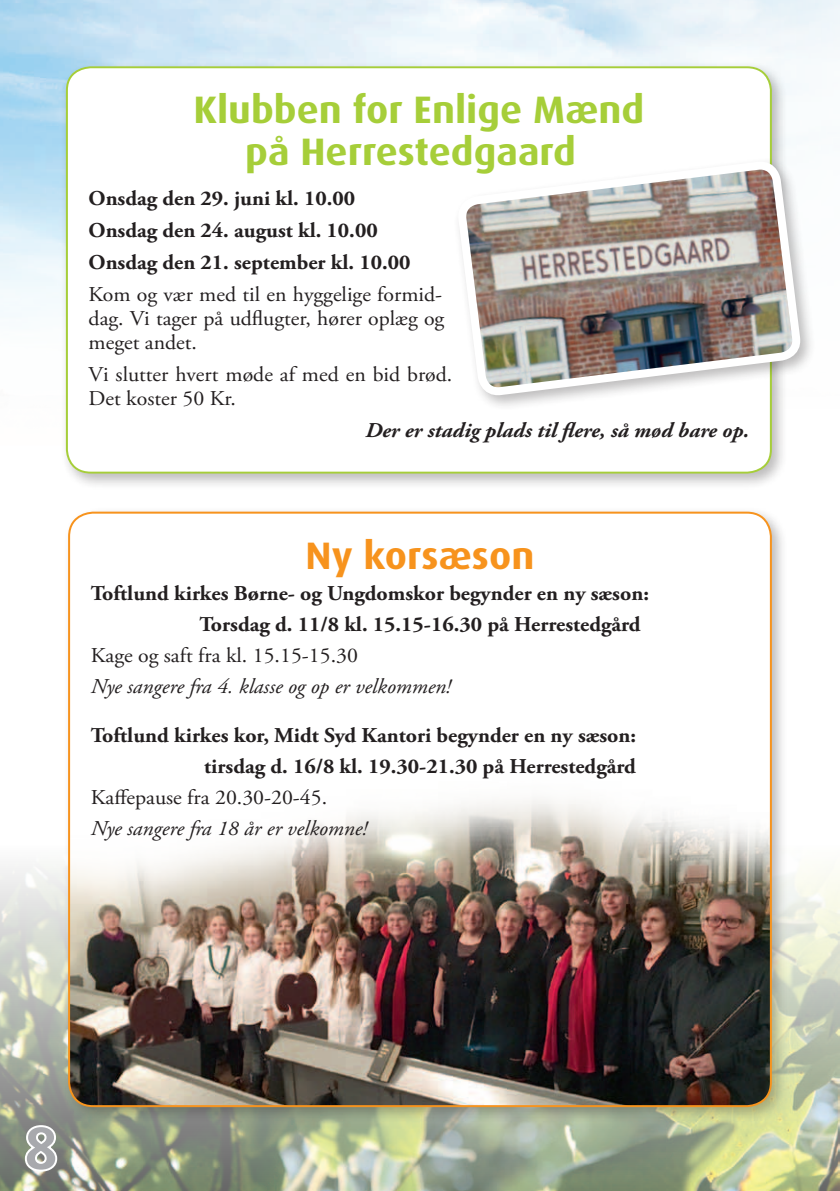
<style>
.page{position:relative;width:840px;height:1191px;background:#fff}
.page>*{position:absolute;margin:0;border:0;box-sizing:border-box;transform-origin:0 0}
.t1{font:700 60px "Dax";color:#a8a9ad}
.t2{font:700 38.2px/42.2px "Dax";color:#a6ce39;text-align:center;scale:1.04 1}
.t3{font:700 38.2px "Dax";color:#f7931d;scale:1.04 1}
.t4{font:700 21px/32px "Adobe Garamond Pro";color:#231f20}
.t5{font:21px/24px "Adobe Garamond Pro";color:#231f20;text-align:justify}
.t6{font:italic 21px "Adobe Garamond Pro";color:#231f20}
.t7{font:italic 700 21px "Adobe Garamond Pro";color:#231f20}
</style>
<div class="page">
<img style="left:0;top:866px;width:839px;height:325px">
<img style="left:839px;top:870px;width:1px;height:321px">
<div style="left:61px;top:61px;width:727px;height:429px;background:#231f20;opacity:.3"></div>
<div style="left:67px;top:67px;width:703px;height:405px;background:#fff;border-radius:23px"></div>
<div style="left:63px;top:506px;width:725px;height:617px;background:#231f20;opacity:.3"></div>
<div style="left:69px;top:512px;width:701px;height:594px;background:#fff;border-radius:24px"></div>
<img style="left:69px;top:799px;width:701px;height:307px">
<svg style="left:23px;top:1123px;width:36px;height:50px"></svg>
<div style="left:453px;top:157px;width:363px;height:254px;background:#231f20;opacity:.3"></div>
<img style="left:460px;top:50px;width:337px;height:457px">
<h2 class="t2" style="left:193px;top:89px;width:435px">Klubben for Enlige Mænd på Herrestedgaard</h2>
<p class="t4" style="left:89px;top:183px;width:323px">Onsdag den 29. juni kl. 10.00<br>Onsdag den 24. august kl. 10.00<br>Onsdag den 21. september kl. 10.00</p>
<p class="t5" style="left:89px;top:283px;width:357px">Kom og vær med til en hyggelige formid&shy;dag. Vi tager på udflugter, hører oplæg og meget andet.</p>
<p class="t5" style="left:89px;top:363px;width:365px">Vi slutter hvert møde af med en bid brød.<br>Det koster 50 Kr.</p>
<p class="t7" style="left:365px;top:418px;width:385px">Der er stadig plads til flere, så mød bare op.</p>
<h2 class="t3" style="left:305px;top:534px;width:221px">Ny korsæson</h2>
<p class="t4" style="left:199px;top:578px;width:451px;line-height:31px;text-indent:-109px">Toftlund kirkes Børne- og Ungdomskor begynder en ny sæson:<br>Torsdag d. 11/8 kl. 15.15-16.30 på Herrestedgård</p>
<p class="t5" style="left:91px;top:644px;width:268px">Kage og saft fra kl. 15.15-15.30</p>
<p class="t6" style="left:91px;top:673px;width:361px">Nye sangere fra 4. klasse og op er velkommen!</p>
<p class="t4" style="left:91px;top:720px;width:546px;line-height:31px;text-align:right">Toftlund kirkes kor, Midt Syd Kantori begynder en ny sæson: tirsdag d. 16/8 kl. 19.30-21.30 på Herrestedgård</p>
<p class="t5" style="left:91px;top:786px;width:238px">Kaffepause fra 20.30-20-45.</p>
<p class="t6" style="left:91px;top:816px;width:277px">Nye sangere fra 18 år er velkomne!</p>
<h1 class="t1" style="left:24px;top:1114px;width:35px">8</h1>
</div>
